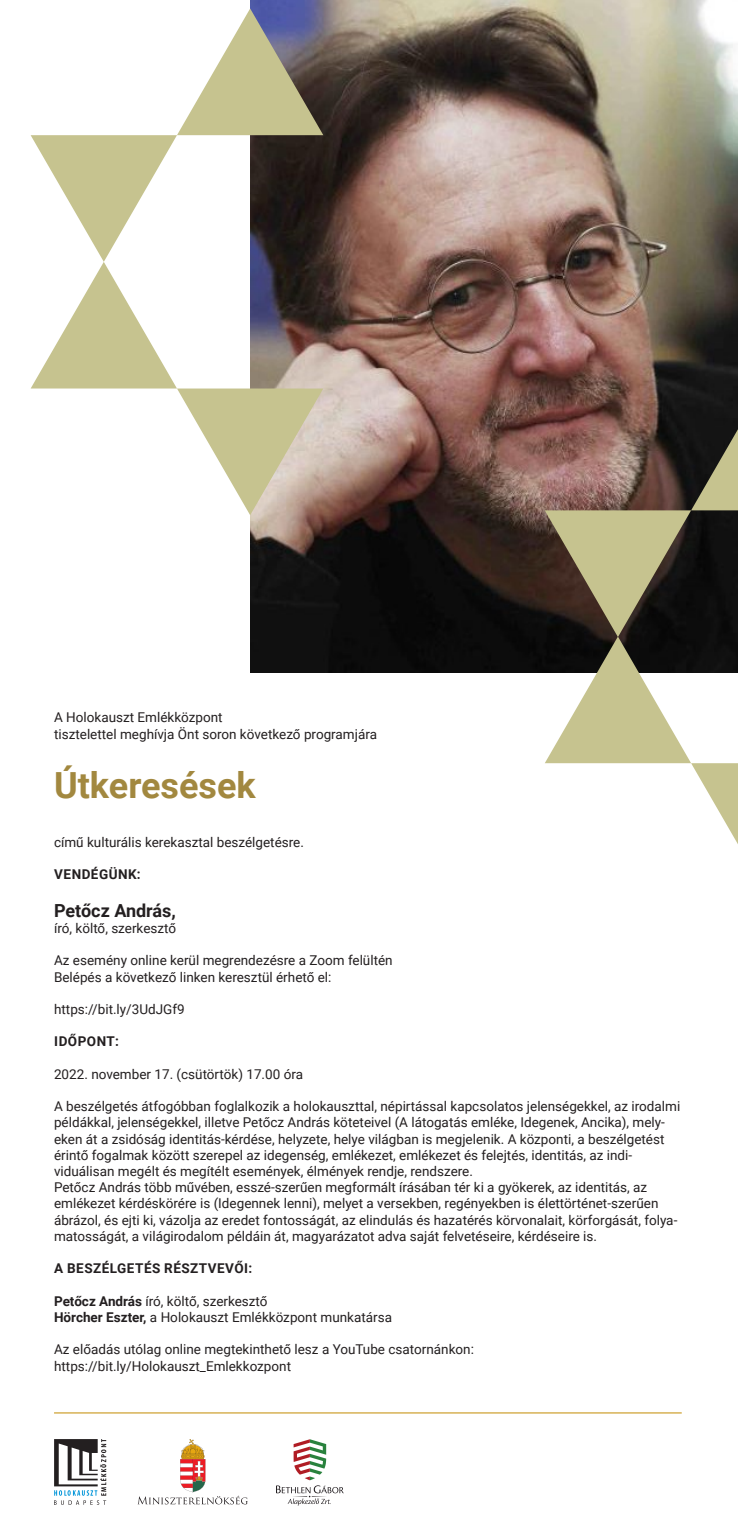
<style>
.page{position:relative;width:738px;height:1540px;background:#fff}
.page>*{position:absolute;margin:0;border:0;box-sizing:border-box;transform-origin:0 0}
.t1{font:700 36px "Roboto";color:#a2883f}
.t2{font:700 18px "Roboto";color:#231f20}
.t3{font:13.5px/16.2px "Roboto";color:#231f20}
.t4{font:700 13.5px "Roboto";letter-spacing:.035em;color:#231f20}
.s1{font-weight:700}
</style>
<div class="page">
<img style="left:250px;top:0;width:487px;height:672px">
<hr style="left:54px;top:1412px;width:627px;height:1px;background:#d7b255">
<svg style="left:54px;top:1439px;width:52px;height:65px"></svg>
<svg style="left:138px;top:1439px;width:110px;height:65px"></svg>
<svg style="left:276px;top:1439px;width:67px;height:66px"></svg>
<svg style="left:544px;top:429px;width:193px;height:414px"></svg>
<svg style="left:31px;top:9px;width:292px;height:506px"></svg>
<p class="t3" style="left:54px;top:709px;width:170px">A Holokauszt Emlékközpont</p>
<p class="t3" style="left:54px;top:725px;width:324px">tisztelettel meghívja Önt soron következő programjára</p>
<p class="t1" style="left:54px;top:760px;width:203px">Útkeresések</p>
<p class="t3" style="left:54px;top:833px;width:251px">című kulturális kerekasztal beszélgetésre.</p>
<p class="t4" style="left:54px;top:864px;width:88px">VENDÉGÜNK:</p>
<p class="t2" style="left:54px;top:897px;width:123px">Petőcz András,</p>
<p class="t3" style="left:54px;top:919px;width:124px">író, költő, szerkesztő</p>
<p class="t3" style="left:54px;top:952px;width:340px">Az esemény online kerül megrendezésre a Zoom felültén</p>
<p class="t3" style="left:54px;top:968px;width:279px">Belépés a következő linken keresztül érhető el:</p>
<p class="t3" style="left:54px;top:1000px;width:132px">https://bit.ly/3UdJGf9</p>
<p class="t4" style="left:54px;top:1032px;width:66px">IDŐPONT:</p>
<p class="t3" style="left:54px;top:1065px;width:250px">2022. november 17. (csütörtök) 17.00 óra</p>
<p class="t3" style="left:54px;top:1097px;width:627px">A beszélgetés átfogóbban foglalkozik a holokauszttal, népirtással kapcsolatos jelenségekkel, az irodalmi példákkal, jelenségekkel, illetve Petőcz András köteteivel (A látogatás emléke, Idegenek, Ancika), mely&shy;eken át a zsidóság identitás-kérdése, helyzete, helye világban is megjelenik. A központi, a beszélgetést érintő fogalmak között szerepel az idegenség, emlékezet, emlékezet és felejtés, identitás, az indi&shy;viduálisan megélt és megítélt események, élmények rendje, rendszere.</p>
<p class="t3" style="left:54px;top:1178px;width:624px">Petőcz András több művében, esszé-szerűen megformált írásában tér ki a gyökerek, az identitás, az emlékezet kérdéskörére is (Idegennek lenni), melyet a versekben, regényekben is élettörténet-szerűen ábrázol, és ejti ki, vázolja az eredet fontosságát, az elindulás és hazatérés körvonalait, körforgását, folya&shy;matosságát, a világirodalom példáin át, magyarázatot adva saját felvetéseire, kérdéseire is.</p>
<p class="t4" style="left:54px;top:1259px;width:199px">A BESZÉLGETÉS RÉSZTVEVŐI:</p>
<p class="t3" style="left:54px;top:1292px;width:215px"><span class="s1">Petőcz András</span> író, költő, szerkesztő</p>
<p class="t3" style="left:54px;top:1308px;width:339px"><span class="s1">Hörcher Eszter,</span> a Holokauszt Emlékközpont munkatársa</p>
<p class="t3" style="left:54px;top:1340px;width:421px">Az előadás utólag online megtekinthető lesz a YouTube csatornánkon:</p>
<p class="t3" style="left:54px;top:1357px;width:238px">https://bit.ly/Holokauszt_Emlekkozpont</p>
</div>
